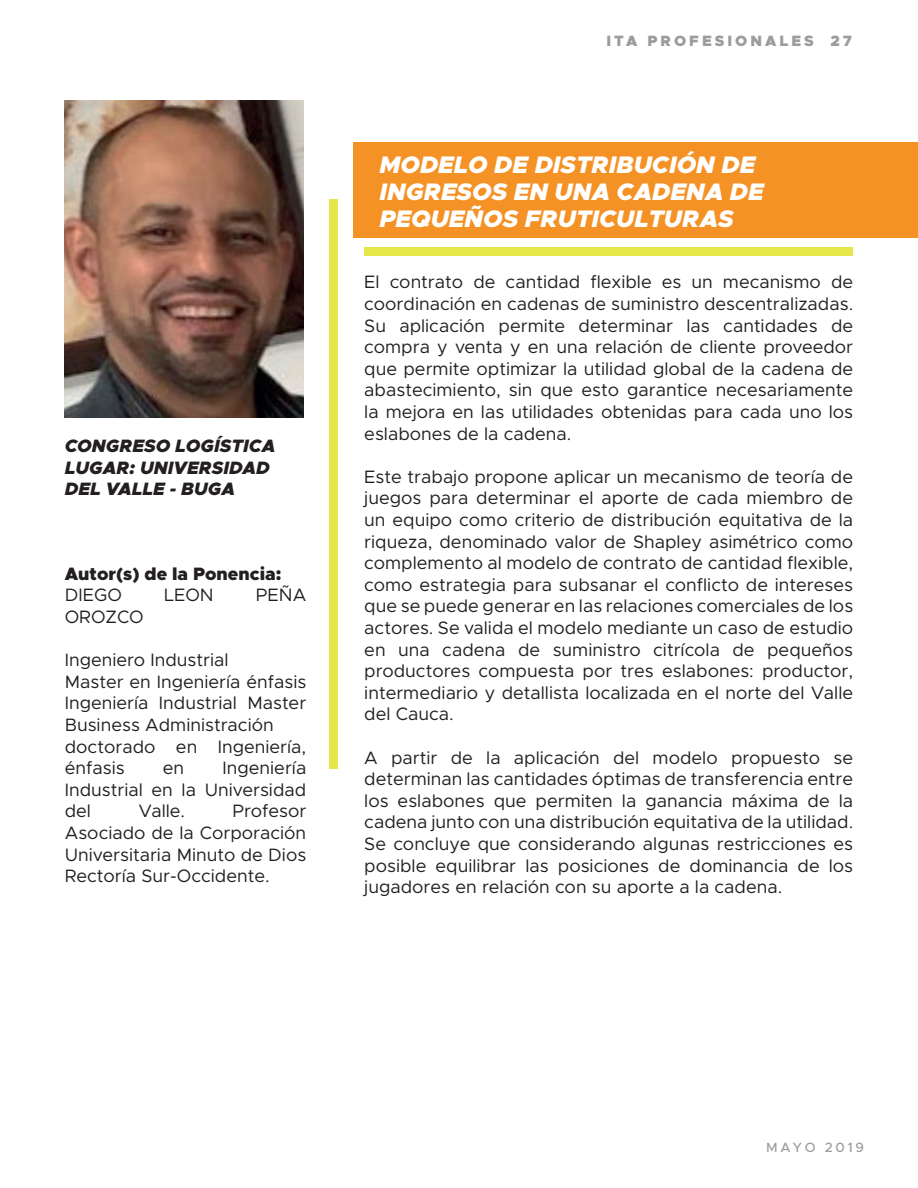
<style>
.page{position:relative;width:918px;height:1188px;background:#fff}
.page>*{position:absolute;margin:0;border:0;box-sizing:border-box;transform-origin:0 0}
.t1{font:italic 900 24px/27px "Metropolis";color:#fff}
.t2{font:18px/21.6px "Metropolis";color:#231f20;text-align:justify}
.t3{font:italic 900 18px/21.6px "Metropolis";color:#231f20}
.t4{font:900 18px "Metropolis";color:#231f20}
.t5{font:900 15px "Metropolis";letter-spacing:.2em;color:#9a9c9e}
.t6{font:500 13.5px "Metropolis";letter-spacing:.2em;color:#9a9c9e}
</style>
<div class="page">
<div style="left:364px;top:247px;width:488px;height:9px;background:#e6e64b"></div>
<div style="left:329px;top:199px;width:9px;height:570px;background:#e6e64b"></div>
<div style="left:353px;top:142px;width:565px;height:96px;background:#f59225"></div>
<img style="left:65px;top:100px;width:239px;height:317px">
<p class="t3" style="left:65px;top:435px;width:212px">CONGRESO LOGÍSTICA<br>LUGAR: UNIVERSIDAD<br>DEL VALLE - BUGA</p>
<p class="t4" style="left:65px;top:562px;width:218px">Autor(s) de la Ponencia:</p>
<p class="t2" style="left:65px;top:584px;width:59px">DIEGO</p>
<p class="t2" style="left:164px;top:584px;width:51px">LEON</p>
<p class="t2" style="left:256px;top:584px;width:52px">PEÑA</p>
<p class="t2" style="left:65px;top:606px;width:80px">OROZCO</p>
<p class="t2" style="left:65px;top:649px;width:243px;text-align:left">Ingeniero Industrial<br>Master en Ingeniería énfasis<br>Ingeniería Industrial Master<br>Business Administración doctorado en Ingeniería, énfasis</p>
<p class="t2" style="left:65px;top:757px;width:243px;text-indent:158px">Ingeniería Industrial en la Universidad del</p>
<p class="t2" style="left:163px;top:757px;width:23px">en</p>
<p class="t2" style="left:65px;top:800px;width:243px;text-indent:168px">Profesor Asociado de la Corporación Universitaria Minuto de Dios Rectoría Sur-Occidente.</p>
<p class="t2" style="left:138px;top:800px;width:48px">Valle.</p>
<p class="t5" style="left:606px;top:32px;width:247px">ITA PROFESIONALES 27</p>
<h1 class="t1" style="left:379px;top:151px;width:386px">MODELO DE DISTRIBUCIÓN DE<br>INGRESOS EN UNA CADENA DE<br>PEQUEÑOS FRUTICULTURAS</h1>
<p class="t2" style="left:364px;top:271px;width:490px">El contrato de cantidad flexible es un mecanismo de coordinación en cadenas de suministro descentralizadas.<br>Su aplicación permite determinar las cantidades de compra y venta y en una relación de cliente proveedor que permite optimizar la utilidad global de la cadena de abastecimiento, sin que esto garantice necesariamente la mejora en las utilidades obtenidas para cada uno los eslabones de la cadena.</p>
<p class="t2" style="left:364px;top:466px;width:490px">Este trabajo propone aplicar un mecanismo de teoría de juegos para determinar el aporte de cada miembro de un equipo como criterio de distribución equitativa de la riqueza, denominado valor de Shapley asimétrico como complemento al modelo de contrato de cantidad flexible, como estrategia para subsanar el conflicto de intereses que se puede generar en las relaciones comerciales de los actores. Se valida el modelo mediante un caso de estudio en una cadena de suministro citrícola de pequeños productores compuesta por tres eslabones: productor, intermediario y detallista localizada en el norte del Valle del Cauca.</p>
<p class="t2" style="left:364px;top:747px;width:490px">A partir de la aplicación del modelo propuesto se determinan las cantidades óptimas de transferencia entre los eslabones que permiten la ganancia máxima de la cadena junto con una distribución equitativa de la utilidad.<br>Se concluye que considerando algunas restricciones es posible equilibrar las posiciones de dominancia de los jugadores en relación con su aporte a la cadena.</p>
<p class="t6" style="left:766px;top:1139px;width:99px">MAYO 2019</p>
</div>
